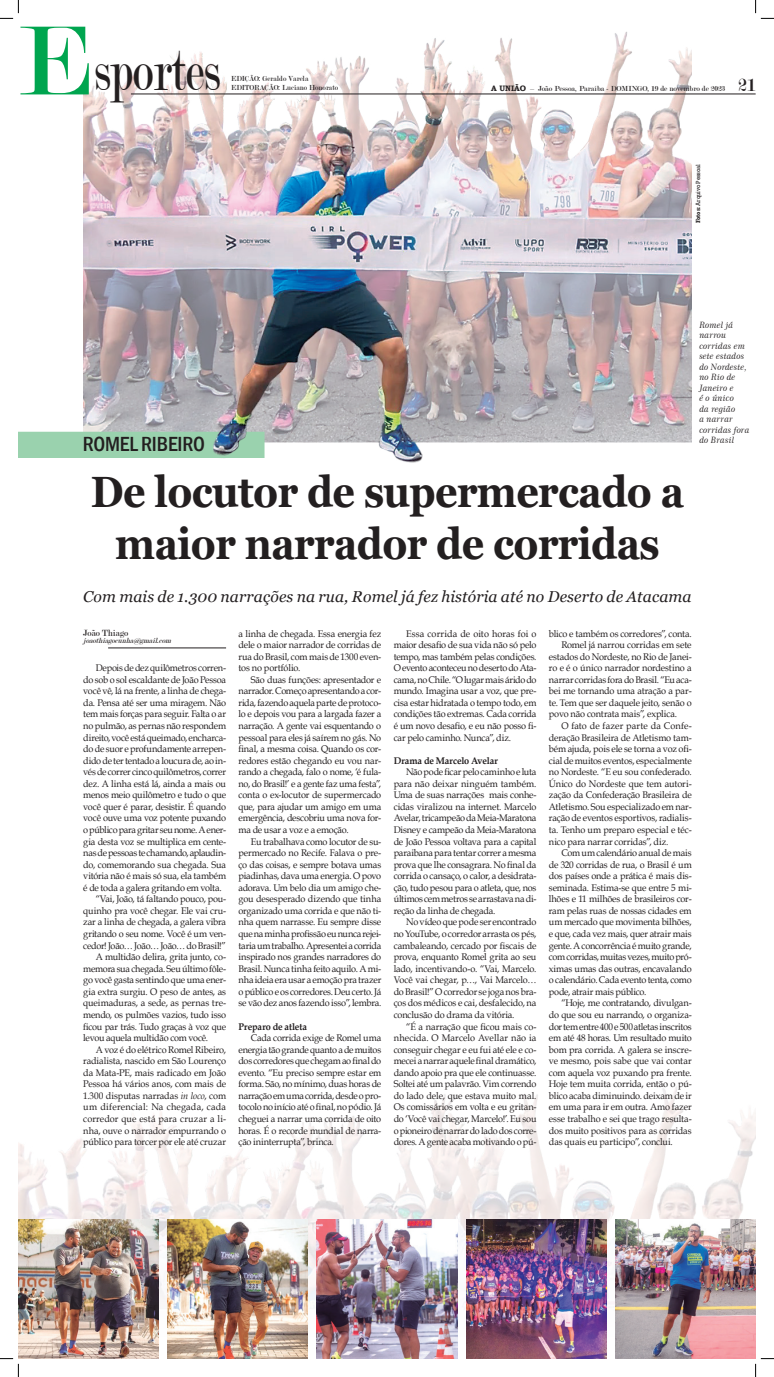
<style>
.page{position:relative;width:774px;height:1377px;background:#fff}
.page>*{position:absolute;margin:0;border:0;box-sizing:border-box;transform-origin:0 0}
.t1{font:61.25px "Modern";color:#231f20;scale:.75 1}
.t2{font:700 43.75px/52.5px "Georgia";letter-spacing:-.015em;color:#231f20;text-align:center;scale:.9 1}
._1_-_Chapeu_Manchete{font:500 condensed 21px "Franklin Gothic";letter-spacing:-.01em;color:#231f20}
.t3{font:19.25px "Modern";color:#231f20}
.t4{font:italic 15.75px "Georgia";letter-spacing:.01em;color:#231f20}
._0_-_Textos{font:9.62px/11.5px "Book Antiqua";letter-spacing:-.02em;color:#231f20;text-align:justify;scale:.95 1}
._0_-_Textos-2{font:700 9.62px "Book Antiqua";letter-spacing:-.005em;color:#231f20;scale:.95 1}
._8_-_Referencia_do_r{font:9.62px "Modern";color:#231f20;scale:.95 1}
.t5{font:8.75px/10.5px "Century 751 BT Italic B";color:#231f20}
.t6{font:7.88px "Modern";color:#231f20}
.t7{font:7.88px "Modern";color:#231f20;scale:.95 1}
._8_-_Referencia_do_r-2{font:italic 7.88px "Modern";color:#231f20;scale:.95 1}
.t8{font:6.12px "Rockwell";letter-spacing:-.01em;color:#231f20;scale:.95 1}
.s1{font-size:105px;color:#00a54f}
.s2{font-family:"Bookman Old Style";font-weight:700}
.s3{font-weight:700}
.s4{font-style:italic}
</style>
<div class="page">
<img style="left:18px;top:1086px;width:737px;height:272px">
<img style="left:83px;top:32px;width:608px;height:431px">
<hr style="left:131px;top:94px;width:624px;height:1px;background:#231f20">
<img style="left:18px;top:1219px;width:141px;height:139px">
<img style="left:167px;top:1219px;width:141px;height:139px">
<img style="left:317px;top:1219px;width:140px;height:139px">
<img style="left:466px;top:1219px;width:140px;height:139px">
<img style="left:615px;top:1219px;width:140px;height:139px">
<hr style="left:108px;top:647px;width:118px;height:1px;background:#231f20">
<div style="left:18px;top:431px;width:246px;height:27px;background:#9ad2ae"></div>
<img style="left:83px;top:380px;width:205px;height:83px">
<svg style="left:0;top:0;width:19px;height:19px"></svg>
<svg style="left:0;top:1357px;width:19px;height:19px"></svg>
<svg style="left:755px;top:0;width:18px;height:19px"></svg>
<svg style="left:754px;top:1357px;width:19px;height:19px"></svg>
<p class="t1" style="left:18px;top:40px;width:270px"><span class="s1">E</span>sportes</p>
<p class="t7" style="left:231px;top:74px;width:83px">EDIÇÃO: Geraldo Varela</p>
<p class="t7" style="left:231px;top:84px;width:114px">EDITORAÇÃO: Luciano Honorato</p>
<p class="_1_-_Chapeu_Manchete" style="left:83px;top:430px;width:124px">ROMEL RIBEIRO</p>
<p class="t6" style="left:491px;top:84px;width:235px"><span class="s2">A UNIÃO</span> – João Pessoa, Paraíba - DOMINGO, 19 de novembro de 2023</p>
<p class="t3" style="left:738px;top:75px;width:19px">21</p>
<p class="t8" style="left:694px;top:223px;width:64px;rotate:-90deg"><span class="s3">Fotos:</span> Arquivo Pessoal</p>
<p class="t5" style="left:699px;top:319px;width:52px">Romel já narrou corridas em sete estados do Nordeste, no Rio de<br>Janeiro e<br>é o único<br>da região<br>a narrar corridas fora do Brasil</p>
<p class="t2" style="left:91px;top:465px;width:661px">De locutor de supermercado a maior narrador de corridas</p>
<p class="t4" style="left:83px;top:586px;width:609px">Com mais de 1.300 narrações na rua, Romel já fez história até no Deserto de Atacama</p>
<p class="_8_-_Referencia_do_r" style="left:83px;top:628px;width:49px">João Thiago</p>
<p class="_8_-_Referencia_do_r-2" style="left:83px;top:636px;width:96px">j oaothiagocunha@gmail.com</p>
<p class="_0_-_Textos" style="left:83px;top:662px;width:152px;text-indent:12px">Depois de dez quilômetros corren&shy;do sob o sol escaldante de João Pessoa você vê, lá na frente, a linha de chega&shy;da. Pensa até ser uma miragem. Não tem mais forças para seguir. Falta o ar no pulmão, as pernas não respondem direito, você está queimado, encharca&shy;do de suor e profundamente arrepen&shy;dido de ter tentado a loucura de, ao in&shy;vés de correr cinco quilômetros, correr dez. A linha está lá, ainda a mais ou menos meio quilômetro e tudo o que você quer é parar, desistir. É quando você ouve uma voz potente puxando o público para gritar seu nome. A ener&shy;gia desta voz se multiplica em cente&shy;nas de pessoas te chamando, aplaudin&shy;do, comemorando sua chegada. Sua vitória não é mais só sua, ela também é de toda a galera gritando em volta.</p>
<p class="_0_-_Textos" style="left:83px;top:893px;width:152px;text-indent:12px">“Vai, João, tá faltando pouco, pou&shy;quinho pra você chegar. Ele vai cru&shy;zar a linha de chegada, a galera vibra gritando o seu nome. Você é um ven&shy;cedor! João… João… João… do Brasil!”</p>
<p class="_0_-_Textos" style="left:83px;top:950px;width:152px;text-indent:12px">A multidão delira, grita junto, co&shy;memora sua chegada. Seu último fôle&shy;go você gasta sentindo que uma ener&shy;gia extra surgiu. O peso de antes, as queimaduras, a sede, as pernas tre&shy;mendo, os pulmões vazios, tudo isso ficou par trás. Tudo graças à voz que levou aquela multidão com você.</p>
<p class="_0_-_Textos" style="left:83px;top:1043px;width:152px;text-indent:12px">A voz é do elétrico Romel Ribeiro, radialista, nascido em São Lourenço da Mata-PE, mais radicado em João Pessoa há vários anos, com mais de 1.300 disputas narradas <span class="s4">in loco</span>, com um diferencial: Na chegada, cada corredor que está para cruzar a li&shy;nha, ouve o narrador empurrando o público para torcer por ele até cruzar</p>
<p class="_0_-_Textos" style="left:238px;top:627px;width:152px">a linha de chegada. Essa energia fez dele o maior narrador de corridas de rua do Brasil, com mais de 1300 even&shy;tos no portfólio.</p>
<p class="_0_-_Textos" style="left:238px;top:673px;width:152px;text-indent:12px">São duas funções: apresentador e narrador. Começo apresentando a cor&shy;rida, fazendo aquela parte de protoco&shy;lo e depois vou para a largada fazer a narração. A gente vai esquentando o pessoal para eles já saírem no gás. No final, a mesma coisa. Quando os cor&shy;redores estão chegando eu vou nar&shy;rando a chegada, falo o nome, ‘é fula&shy;no, do Brasil!’ e a gente faz uma festa”, conta o ex-locutor de supermercado que, para ajudar um amigo em uma emergência, descobriu uma nova for&shy;ma de usar a voz e a emoção.</p>
<p class="_0_-_Textos" style="left:238px;top:835px;width:152px;text-indent:12px">Eu trabalhava como locutor de su&shy;permercado no Recife. Falava o pre&shy;ço das coisas, e sempre botava umas piadinhas, dava uma energia. O povo adorava. Um belo dia um amigo che&shy;gou desesperado dizendo que tinha organizado uma corrida e que não ti&shy;nha quem narrasse. Eu sempre disse que na minha profissão eu nunca rejei&shy;taria um trabalho. Apresentei a corrida inspirado nos grandes narradores do Brasil. Nunca tinha feito aquilo. A mi&shy;nha ideia era usar a emoção pra trazer o público e os corredores. Deu certo. Já se vão dez anos fazendo isso”, lembra.</p>
<p class="_0_-_Textos-2" style="left:238px;top:1019px;width:74px">Preparo de atleta</p>
<p class="_0_-_Textos" style="left:238px;top:1031px;width:152px;text-indent:12px">Cada corrida exige de Romel uma energia tão grande quanto a de muitos dos corredores que chegam ao final do evento. “Eu preciso sempre estar em forma. São, no mínimo, duas horas de narração em uma corrida, desde o pro&shy;tocolo no início até o final, no pódio. Já cheguei a narrar uma corrida de oito horas. É o recorde mundial de narra&shy;ção ininterrupta”, brinca.</p>
<p class="_0_-_Textos" style="left:393px;top:627px;width:152px;text-indent:12px">Essa corrida de oito horas foi o maior desafio de sua vida não só pelo tempo, mas também pelas condições.<br>O evento aconteceu no deserto do Ata&shy;cama, no Chile. “O lugar mais árido do mundo. Imagina usar a voz, que pre&shy;cisa estar hidratada o tempo todo, em condições tão extremas. Cada corrida é um novo desafio, e eu não posso fi&shy;car pelo caminho. Nunca”, diz.</p>
<p class="_0_-_Textos-2" style="left:393px;top:753px;width:111px">Drama de Marcelo Avelar</p>
<p class="_0_-_Textos" style="left:393px;top:765px;width:152px;text-indent:12px">Não pode ficar pelo caminho e luta para não deixar ninguém também.<br>Uma de suas narrações mais conhe&shy;cidas viralizou na internet. Marcelo Avelar, tricampeão da Meia-Maratona Disney e campeão da Meia-Maratona de João Pessoa voltava para a capital paraibana para tentar correr a mesma prova que lhe consagrara. No final da corrida o cansaço, o calor, a desidrata&shy;ção, tudo pesou para o atleta, que, nos últimos cem metros se arrastava na di&shy;reção da linha de chegada.</p>
<p class="_0_-_Textos" style="left:393px;top:916px;width:152px;text-indent:12px">No vídeo que pode ser encontrado no YouTube, o corredor arrasta os pés, cambaleando, cercado por fiscais de prova, enquanto Romel grita ao seu lado, incentivando-o. “Vai, Marcelo.<br>Você vai chegar, p…, Vai Marcelo… do Brasil!” O corredor se joga nos bra&shy;ços dos médicos e cai, desfalecido, na conclusão do drama da vitória.</p>
<p class="_0_-_Textos" style="left:393px;top:1020px;width:152px;text-indent:12px">“É a narração que ficou mais co&shy;nhecida. O Marcelo Avellar não ia conseguir chegar e eu fui até ele e co&shy;mecei a narrar aquele final dramático, dando apoio pra que ele continuasse.<br>Soltei até um palavrão. Vim correndo do lado dele, que estava muito mal.<br>Os comissários em volta e eu gritan&shy;do ‘Você vai chegar, Marcelo!’. Eu sou o pioneiro de narrar do lado dos corre&shy;dores. A gente acaba motivando o pú-</p>
<p class="_0_-_Textos" style="left:549px;top:627px;width:152px">blico e também os corredores”, conta.</p>
<p class="_0_-_Textos" style="left:549px;top:638px;width:152px;text-indent:12px">Romel já narrou corridas em sete estados do Nordeste, no Rio de Janei&shy;ro e é o único narrador nordestino a narrar corridas fora do Brasil. “Eu aca&shy;bei me tornando uma atração a par&shy;te. Tem que ser daquele jeito, senão o povo não contrata mais”, explica.</p>
<p class="_0_-_Textos" style="left:549px;top:719px;width:152px;text-indent:12px">O fato de fazer parte da Confe&shy;deração Brasileira de Atletismo tam&shy;bém ajuda, pois ele se torna a voz ofi&shy;cial de muitos eventos, especialmente no Nordeste. “E eu sou confederado.<br>Único do Nordeste que tem autori&shy;zação da Confederação Brasileira de Atletismo. Sou especializado em nar&shy;ração de eventos esportivos, radialis&shy;ta. Tenho um preparo especial e téc&shy;nico para narrar corridas”, diz.</p>
<p class="_0_-_Textos" style="left:549px;top:846px;width:152px;text-indent:12px">Com um calendário anual de mais de 320 corridas de rua, o Brasil é um dos países onde a prática é mais dis&shy;seminada. Estima-se que entre 5 mi&shy;lhões e 11 milhões de brasileiros cor&shy;ram pelas ruas de nossas cidades em um mercado que movimenta bilhões, e que, cada vez mais, quer atrair mais gente. A concorrência é muito grande, com corridas, muitas vezes, muito pró&shy;ximas umas das outras, encavalando o calendário. Cada evento tenta, como pode, atrair mais público.</p>
<p class="_0_-_Textos" style="left:549px;top:996px;width:152px;text-indent:12px">“Hoje, me contratando, divulgan&shy;do que sou eu narrando, o organiza&shy;dor tem entre 400 e 500 atletas inscritos em até 48 horas. Um resultado muito bom pra corrida. A galera se inscre&shy;ve mesmo, pois sabe que vai contar com aquela voz puxando pra frente.<br>Hoje tem muita corrida, então o pú&shy;blico acaba diminuindo. deixam de ir em uma para ir em outra. Amo fazer esse trabalho e sei que trago resulta&shy;dos muito positivos para as corridas das quais eu participo”, conclui.</p>
</div>
